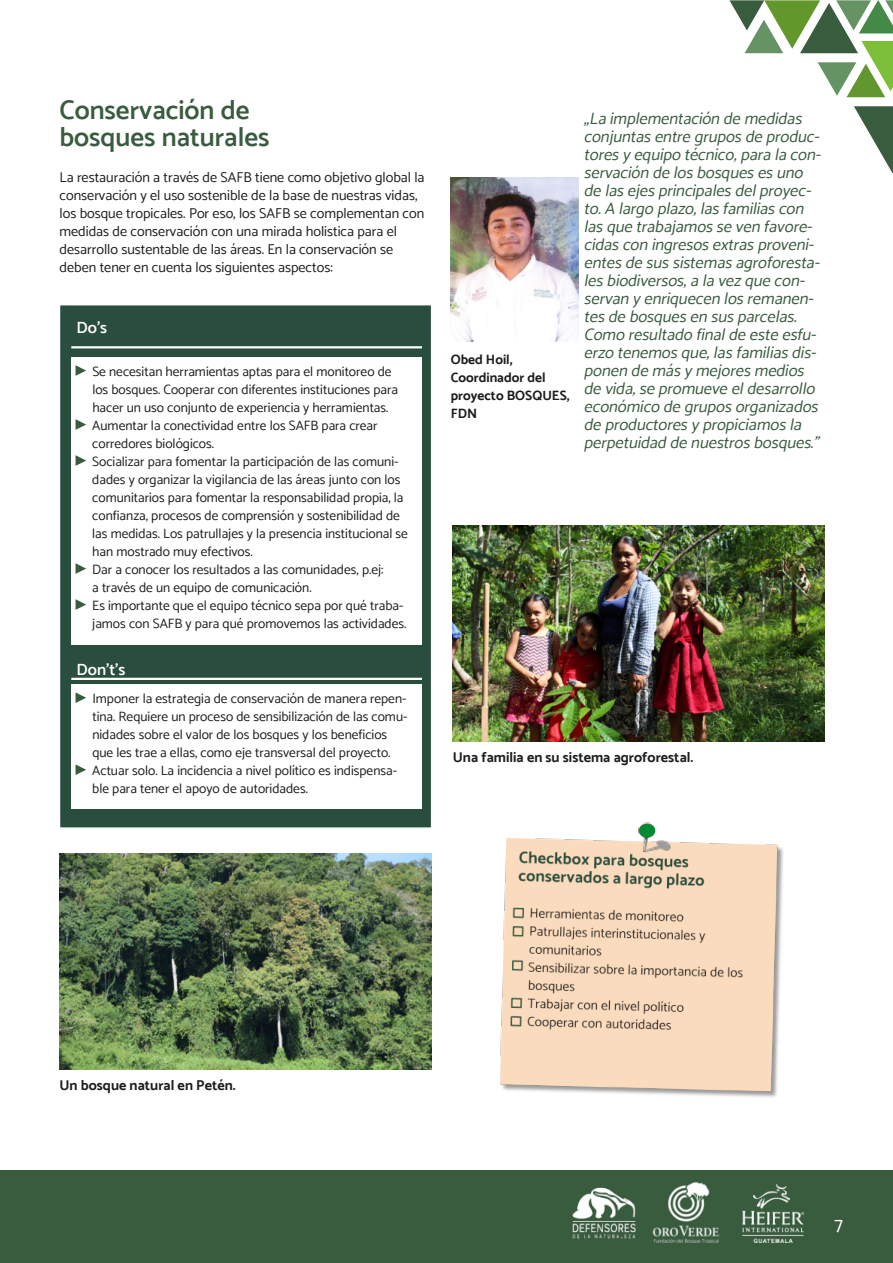
<style>
.page{position:relative;width:893px;height:1263px;background:#fff}
.page>*{position:absolute;margin:0;border:0;box-sizing:border-box;transform-origin:0 0}
.t1{font:600 27px/27px "Catamaran";color:#395b3e}
.t2{font:19.5px "Catamaran";color:#fff}
.t3{font:italic 16.5px/18px "Catamaran";color:#395b3e}
.t4{font:600 16.5px "Catamaran";color:#fff}
.t5{font:14.25px/18px "Catamaran";color:#1d1d1b}
.t6{font:700 14.25px "Catamaran";color:#1d1d1b}
.t7{font:13.5px/18px "Catamaran";color:#1d1d1b}
.t8{font:700 13.5px/18px "Catamaran";color:#1d1d1b}
</style>
<div class="page">
<img style="left:60px;top:854px;width:372px;height:215px">
<div style="left:59px;top:304px;width:373px;height:525px;background:#2a4e3e;border:1px solid #fff"></div>
<img style="left:501px;top:838px;width:282px;height:259px">
<img style="left:639px;top:822px;width:33px;height:32px">
<div style="left:639px;top:823px;width:16px;height:15px;background:#008b32;border-radius:50%"></div>
<div style="left:0;top:1170px;width:893px;height:93px;background:#395b3e"></div>
<img style="left:572px;top:1187px;width:64px;height:52px">
<img style="left:653px;top:1182px;width:66px;height:60px">
<img style="left:742px;top:1185px;width:62px;height:57px">
<svg style="left:729px;top:0;width:164px;height:174px"></svg>
<hr style="left:71px;top:346px;width:351px;height:2px;background:#fff">
<div style="left:71px;top:357px;width:351px;height:288px;background:#fff"></div>
<svg style="left:76px;top:563px;width:10px;height:11px"></svg>
<svg style="left:76px;top:419px;width:10px;height:11px"></svg>
<svg style="left:76px;top:455px;width:10px;height:11px"></svg>
<svg style="left:76px;top:599px;width:10px;height:11px"></svg>
<svg style="left:76px;top:365px;width:10px;height:11px"></svg>
<hr style="left:0;top:630px;width:1px;height:193px;background:#bee3cd">
<hr style="left:71px;top:678px;width:351px;height:2px;background:#fff">
<div style="left:71px;top:684px;width:351px;height:125px;background:#fff"></div>
<svg style="left:76px;top:692px;width:10px;height:11px"></svg>
<svg style="left:76px;top:764px;width:10px;height:11px"></svg>
<img style="left:451px;top:177px;width:127px;height:164px">
<img style="left:453px;top:526px;width:372px;height:216px">
<h1 class="t1" style="left:60px;top:98px;width:212px">Conservación de bosques naturales</h1>
<p class="t5" style="left:60px;top:169px;width:366px">La restauración a través de SAFB tiene como objetivo global la conservación y el uso sostenible de la base de nuestras vidas, los bosque tropicales. Por eso, los SAFB se complementan con medidas de conservación con una mirada holistica para el desarrollo sustentable de las áreas. En la conservación se deben tener en cuenta los siguientes aspectos:</p>
<p class="t4" style="left:77px;top:321px;width:32px">Do’s</p>
<p class="t7" style="left:92px;top:363px;width:317px">Se necesitan herramientas aptas para el monitoreo de los bosques. Cooperar con diferentes instituciones para hacer un uso conjunto de experiencia y herramientas.<br>Aumentar la conectividad entre los SAFB para crear corredores biológicos.<br>Socializar para fomentar la participación de las comuni&shy;dades y organizar la vigilancia de las áreas junto con los comunitarios para fomentar la responsabilidad propia, la confianza, procesos de comprensión y sostenibilidad de las medidas. Los patrullajes y la presencia institucional se han mostrado muy efectivos.<br>Dar a conocer los resultados a las comunidades, p.ej:<br>a través de un equipo de comunicación.<br>Es importante que el equipo técnico sepa por qué traba&shy;jamos con SAFB y para qué promovemos las actividades.</p>
<p class="t4" style="left:77px;top:663px;width:50px">Don’t’s</p>
<p class="t7" style="left:92px;top:690px;width:317px">Imponer la estrategia de conservación de manera repen&shy;tina. Requiere un proceso de sensibilización de las comu&shy;nidades sobre el valor de los bosques y los beneficios que les trae a ellas, como eje transversal del proyecto.<br>Actuar solo. La incidencia a nivel político es indispensa&shy;ble para tener el apoyo de autoridades.</p>
<p class="t8" style="left:451px;top:351px;width:120px">Obed Hoil,<br>Coordinador del proyecto BOSQUES,<br>FDN</p>
<p class="t3" style="left:584px;top:111px;width:241px">„La implementación de medidas conjuntas entre grupos de produc&shy;tores y equipo técnico, para la con&shy;servación de los bosques es uno de las ejes principales del proyec&shy;to. A largo plazo, las familias con las que trabajamos se ven favore&shy;cidas con ingresos extras proveni&shy;entes de sus sistemas agroforesta&shy;les biodiversos, a la vez que con&shy;servan y enriquecen los remanen&shy;tes de bosques en sus parcelas.<br>Como resultado final de este esfu&shy;erzo tenemos que, las familias dis&shy;ponen de más y mejores medios de vida, se promueve el desarrollo económico de grupos organizados de productores y propiciamos la perpetuidad de nuestros bosques."</p>
<p class="t6" style="left:453px;top:751px;width:242px">Una familia en su sistema agroforestal.</p>
<p class="t6" style="left:60px;top:1079px;width:178px">Un bosque natural en Petén.</p>
<h2 class="t2" style="left:834px;top:1215px;width:10px">7</h2>
</div>
